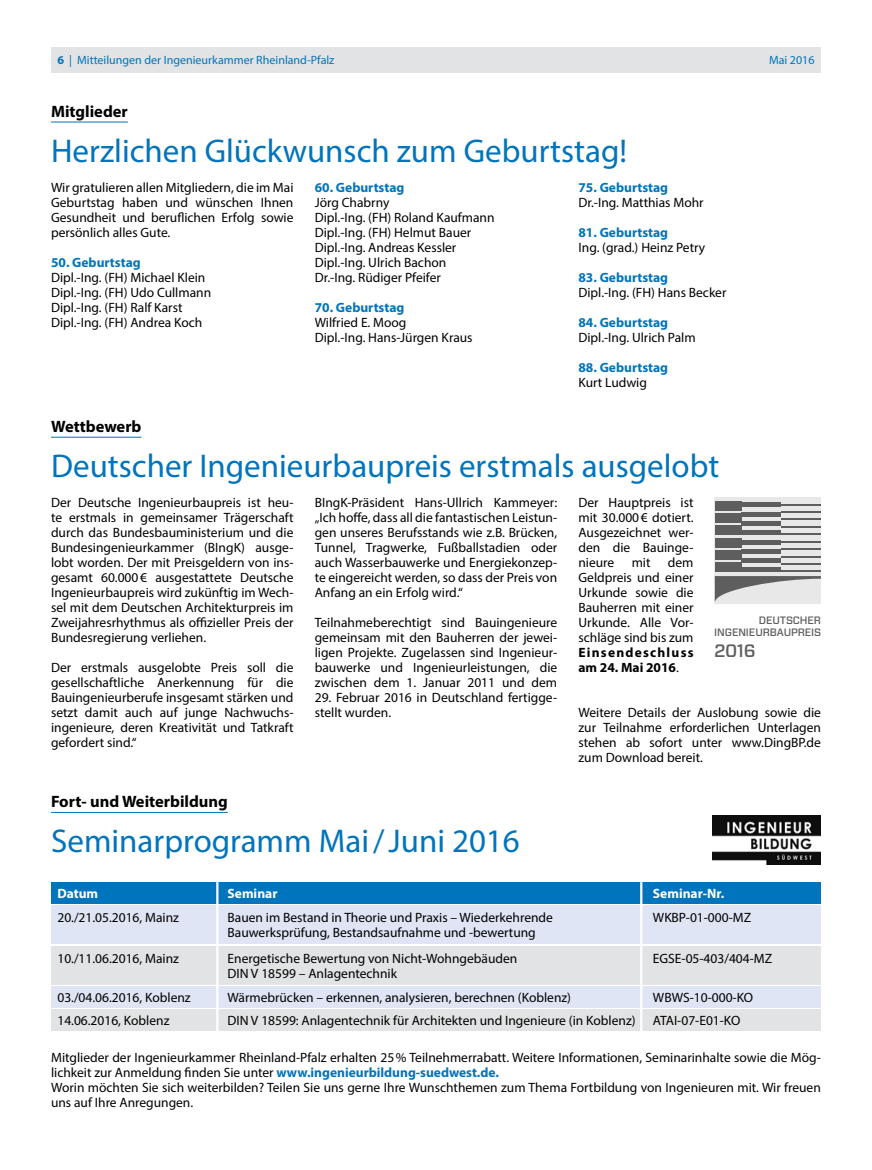
<style>
.page{position:relative;width:872px;height:1170px;background:#fff}
.page>*{position:absolute;margin:0;border:0;box-sizing:border-box;transform-origin:0 0}
.t1{font:33px "Myriad Pro";color:#0074bc}
.t2{font:500 18px "Forza";color:#5e5e5e}
.t3{font:700 16.5px "Myriad Pro";color:#000}
.t4{font:13.5px/15px "Myriad Pro";color:#000;text-align:justify}
.t5{font:700 13.5px "Myriad Pro";color:#0074bc}
.t6{font:700 13.5px/15px "Myriad Pro";letter-spacing:.09em;color:#000}
.t7{font:700 13.5px "Myriad Pro";color:#fff}
.t8{font:12px "Myriad Pro";color:#0074bc}
.t9{font:500 10.65px/12px "Forza";letter-spacing:-.01em;color:#5e5e5e;text-align:right}
.s1{font-weight:700}
.s2{font-weight:400}
.s3{font-weight:700;color:#0074bc}
</style>
<div class="page">
<div style="left:51px;top:47px;width:770px;height:25px;background:#e2e3e4"></div>
<hr style="left:51px;top:122px;width:77px;height:1px;background:#0074bc">
<hr style="left:51px;top:437px;width:90px;height:1px;background:#0074bc">
<div style="left:715px;top:497px;width:106px;height:107px;background:#e8e8e8"></div>
<svg style="left:715px;top:576px;width:106px;height:25px"></svg>
<div style="left:715px;top:513px;width:26px;height:9px;background:#5e5e5e"></div>
<div style="left:715px;top:525px;width:26px;height:10px;background:#5e5e5e"></div>
<div style="left:715px;top:538px;width:26px;height:9px;background:#5e5e5e"></div>
<div style="left:715px;top:550px;width:26px;height:9px;background:#5e5e5e"></div>
<div style="left:715px;top:562px;width:26px;height:10px;background:#5e5e5e"></div>
<div style="left:741px;top:567px;width:40px;height:5px;background:#5e5e5e"></div>
<div style="left:741px;top:558px;width:40px;height:5px;background:#5e5e5e"></div>
<hr style="left:741px;top:549px;width:40px;height:4px;background:#5e5e5e">
<div style="left:741px;top:539px;width:40px;height:5px;background:#5e5e5e"></div>
<div style="left:741px;top:530px;width:40px;height:5px;background:#5e5e5e"></div>
<div style="left:741px;top:521px;width:40px;height:5px;background:#5e5e5e"></div>
<hr style="left:741px;top:512px;width:40px;height:4px;background:#5e5e5e">
<hr style="left:781px;top:570px;width:40px;height:2px;background:#5e5e5e">
<hr style="left:781px;top:563px;width:40px;height:1px;background:#5e5e5e">
<hr style="left:781px;top:556px;width:40px;height:1px;background:#5e5e5e">
<hr style="left:781px;top:548px;width:40px;height:1px;background:#5e5e5e">
<hr style="left:781px;top:541px;width:40px;height:1px;background:#5e5e5e">
<hr style="left:781px;top:533px;width:40px;height:2px;background:#5e5e5e">
<hr style="left:781px;top:526px;width:40px;height:1px;background:#5e5e5e">
<hr style="left:781px;top:511px;width:40px;height:1px;background:#5e5e5e">
<hr style="left:781px;top:518px;width:40px;height:2px;background:#5e5e5e">
<div style="left:715px;top:501px;width:26px;height:9px;background:#5e5e5e"></div>
<div style="left:741px;top:502px;width:40px;height:5px;background:#5e5e5e"></div>
<hr style="left:781px;top:504px;width:40px;height:1px;background:#5e5e5e">
<hr style="left:51px;top:812px;width:177px;height:1px;background:#0074bc">
<div style="left:51px;top:882px;width:770px;height:21px;background:#0074bc"></div>
<div style="left:51px;top:1009px;width:770px;height:21px;background:#e2e3e4"></div>
<div style="left:51px;top:945px;width:770px;height:39px;background:#e2e3e4"></div>
<div style="left:51px;top:986px;width:770px;height:21px;background:#dfe5f4"></div>
<div style="left:51px;top:905px;width:770px;height:38px;background:#dfe5f4"></div>
<hr style="left:216px;top:882px;width:2px;height:154px;background:#fff">
<hr style="left:640px;top:882px;width:2px;height:154px;background:#fff">
<img style="left:712px;top:815px;width:109px;height:49px">
<p class="t8" style="left:57px;top:53px;width:278px"><span class="s1">6</span> | Mitteilungen der Ingenieurkammer Rheinland-Pfalz</p>
<p class="t8" style="left:769px;top:53px;width:47px">Mai 2016</p>
<p class="t3" style="left:51px;top:100px;width:78px">Mitglieder</p>
<h1 class="t1" style="left:51px;top:130px;width:577px">Herzlichen Glückwunsch zum Geburtstag!</h1>
<p class="t4" style="left:51px;top:179px;width:244px">Wir gratulieren allen Mitgliedern, die im Mai Geburtstag haben und wünschen Ihnen Gesundheit und beruflichen Erfolg sowie persönlich alles Gute.</p>
<p class="t5" style="left:51px;top:253px;width:91px">50. Geburtstag</p>
<p class="t4" style="left:51px;top:269px;width:162px;text-align:left">Dipl.-Ing. (FH) Michael Klein<br>Dipl.-Ing. (FH) Udo Cullmann<br>Dipl.-Ing. (FH) Ralf Karst<br>Dipl.-Ing. (FH) Andrea Koch</p>
<p class="t5" style="left:578px;top:178px;width:91px">75. Geburtstag</p>
<p class="t4" style="left:578px;top:194px;width:127px">Dr.-Ing. Matthias Mohr</p>
<p class="t5" style="left:578px;top:223px;width:91px">81. Geburtstag</p>
<p class="t4" style="left:578px;top:239px;width:128px">Ing. (grad.) Heinz Petry</p>
<p class="t5" style="left:578px;top:268px;width:91px">83. Geburtstag</p>
<p class="t4" style="left:578px;top:284px;width:149px">Dipl.-Ing. (FH) Hans Becker</p>
<p class="t5" style="left:578px;top:313px;width:91px">84. Geburtstag</p>
<p class="t4" style="left:578px;top:329px;width:119px">Dipl.-Ing. Ulrich Palm</p>
<p class="t5" style="left:578px;top:358px;width:91px">88. Geburtstag</p>
<p class="t4" style="left:578px;top:374px;width:70px">Kurt Ludwig</p>
<p class="t5" style="left:315px;top:178px;width:91px">60. Geburtstag</p>
<p class="t4" style="left:315px;top:194px;width:181px;text-align:left">Jörg Chabrny<br>Dipl.-Ing. (FH) Roland Kaufmann<br>Dipl.-Ing. (FH) Helmut Bauer<br>Dipl.-Ing. Andreas Kessler<br>Dipl.-Ing. Ulrich Bachon<br>Dr.-Ing. Rüdiger Pfeifer</p>
<p class="t5" style="left:315px;top:298px;width:91px">70. Geburtstag</p>
<p class="t4" style="left:315px;top:314px;width:159px">Wilfried E. Moog<br>Dipl.-Ing. Hans-Jürgen Kraus</p>
<p class="t3" style="left:51px;top:415px;width:92px">Wettbewerb</p>
<h1 class="t1" style="left:51px;top:445px;width:670px">Deutscher Ingenieurbaupreis erstmals ausgelobt</h1>
<p class="t4" style="left:51px;top:494px;width:244px">Der Deutsche Ingenieurbaupreis ist heu&shy;te erstmals in gemeinsamer Trägerschaft durch das Bundesbauministerium und die Bundesingenieurkammer (BIngK) ausge&shy;lobt worden. Der mit Preisgeldern von ins&shy;gesamt 60.000€ ausgestattete Deutsche Ingenieurbaupreis wird zukünftig im Wech&shy;sel mit dem Deutschen Architekturpreis im Zweijahresrhythmus als offizieller Preis der Bundesregierung verliehen.</p>
<p class="t4" style="left:51px;top:659px;width:244px">Der erstmals ausgelobte Preis soll die gesellschaftliche Anerkennung für die Bauingenieurberufe insgesamt stärken und setzt damit auch auf junge Nachwuchs&shy;ingenieure, deren Kreativität und Tatkraft gefordert sind.“</p>
<p class="t4" style="left:315px;top:494px;width:244px">BIngK-Präsident Hans-Ullrich Kammeyer: „Ich hoffe, dass all die fantastischen Leistun&shy;gen unseres Berufsstands wie z.B. Brücken, Tunnel, Tragwerke, Fußballstadien oder auch Wasserbauwerke und Energiekonzep&shy;te eingereicht werden, so dass der Preis von Anfang an ein Erfolg wird.“</p>
<p class="t4" style="left:315px;top:614px;width:244px">Teilnahmeberechtigt sind Bauingenieure gemeinsam mit den Bauherren der jewei&shy;ligen Projekte. Zugelassen sind Ingenieur&shy;bauwerke und Ingenieurleistungen, die zwischen dem 1. Januar 2011 und dem</p>
<p class="t4" style="left:315px;top:689px;width:244px">29. Februar 2016 in Deutschland fertigge&shy;stellt wurden.</p>
<p class="t4" style="left:578px;top:494px;width:117px">Der Hauptpreis ist mit 30.000€ dotiert.<br>Ausgezeichnet wer&shy;den die Bauinge&shy;nieure</p>
<p class="t4" style="left:578px;top:554px;width:117px;text-indent:89px">dem Geldpreis und einer Urkunde sowie die Bauherren mit einer Urkunde. Alle Vor&shy;schläge sind bis zum</p>
<p class="t6" style="left:578px;top:644px;width:117px">Einsendeschluss am 24. Mai 2016<span class="s2">.</span></p>
<p class="t4" style="left:578px;top:704px;width:244px">Weitere Details der Auslobung sowie die zur Teilnahme erforderlichen Unterlagen stehen ab sofort unter www.DingBP.de zum Download bereit.</p>
<p class="t4" style="left:631px;top:554px;width:20px">mit</p>
<p class="t9" style="left:714px;top:614px;width:108px">DEUTSCHER<br>INGENIEURBAUPREIS</p>
<h2 class="t2" style="left:714px;top:638px;width:43px">2016</h2>
<p class="t3" style="left:51px;top:790px;width:178px">Fort- und Weiterbildung</p>
<h1 class="t1" style="left:51px;top:820px;width:470px">Seminarprogramm Mai/Juni 2016</h1>
<p class="t7" style="left:57px;top:884px;width:42px">Datum</p>
<p class="t7" style="left:227px;top:884px;width:51px">Seminar</p>
<p class="t7" style="left:653px;top:884px;width:73px">Seminar-Nr.</p>
<p class="t4" style="left:57px;top:909px;width:123px">20./21.05.2016, Mainz</p>
<p class="t4" style="left:227px;top:909px;width:327px">Bauen im Bestand in Theorie und Praxis – Wiederkehrende</p>
<p class="t4" style="left:653px;top:909px;width:100px">WKBP-01-000-MZ</p>
<p class="t4" style="left:227px;top:924px;width:310px">Bauwerksprüfung, Bestandsaufnahme und -bewertung</p>
<p class="t4" style="left:57px;top:950px;width:123px">10./11.06.2016, Mainz</p>
<p class="t4" style="left:227px;top:950px;width:291px">Energetische Bewertung von Nicht-Wohngebäuden</p>
<p class="t4" style="left:653px;top:950px;width:121px">EGSE-05-403/404-MZ</p>
<p class="t4" style="left:227px;top:965px;width:171px">DIN V 18599 – Anlagentechnik</p>
<p class="t4" style="left:57px;top:989px;width:135px">03./04.06.2016, Koblenz</p>
<p class="t4" style="left:227px;top:989px;width:345px">Wärmebrücken – erkennen, analysieren, berechnen (Koblenz)</p>
<p class="t4" style="left:653px;top:989px;width:102px">WBWS-10-000-KO</p>
<p class="t4" style="left:57px;top:1013px;width:114px">14.06.2016, Koblenz</p>
<p class="t4" style="left:227px;top:1013px;width:409px">DIN V 18599: Anlagentechnik für Architekten und Ingenieure (in Koblenz)</p>
<p class="t4" style="left:653px;top:1013px;width:89px">ATAI-07-E01-KO</p>
<p class="t4" style="left:51px;top:1049px;width:771px;text-align:left">Mitglieder der Ingenieurkammer Rheinland-Pfalz erhalten 25% Teilnehmerrabatt. Weitere Informationen, Seminarinhalte sowie die Mög&shy;lichkeit zur Anmeldung finden Sie unter <span class="s3">www.ingenieurbildung-suedwest.de.<br></span>Worin möchten Sie sich weiterbilden? Teilen Sie uns gerne Ihre Wunschthemen zum Thema Fortbildung von Ingenieuren mit. Wir freuen uns auf Ihre Anregungen.</p>
</div>
